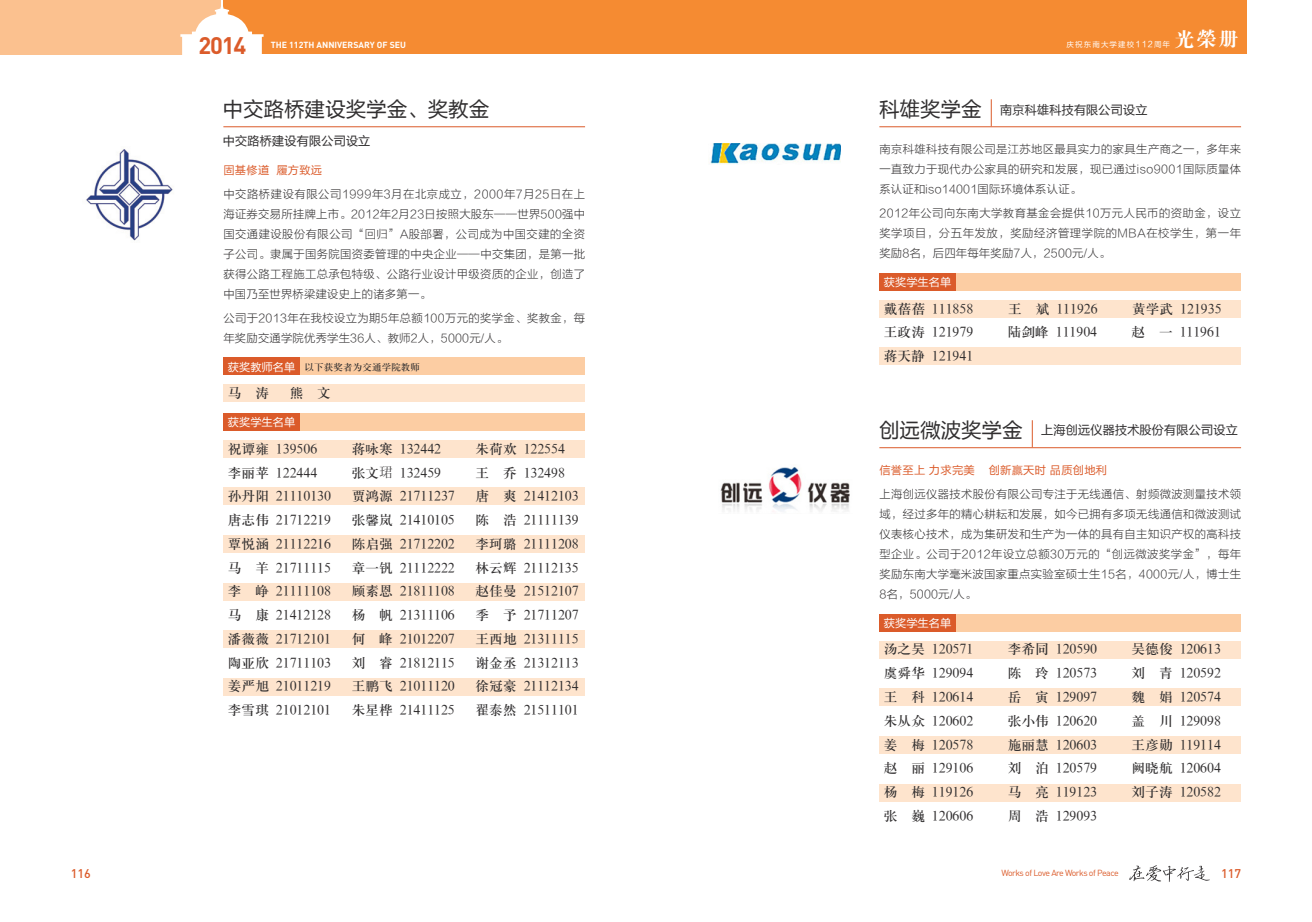
<style>
.page{position:relative;width:1312px;height:922px;background:#fff}
.page>*{position:absolute;margin:0;border:0;box-sizing:border-box;transform-origin:0 0}
.t1{font:700 23.62px "DIN Pro";color:#db5b2a}
.t2{font:20px "FZLTH GB1 4";letter-spacing:.025em;color:#312f30}
.t3{font:20px "FZDBSFW GB1 0";color:#fff}
.t4{font:13.75px "H Ya 3 gj";color:#312f30}
.t5{font:500 12.5px "DIN Pro";color:#db5b2a}
.t6{font:12px "FZLTH GB1 4";letter-spacing:.025em;color:#312f30}
.t7{font:11.25px/20px "FZLTXHJW GB1 0";letter-spacing:.035em;color:#312f30;text-align:justify}
.t8{font:11.25px "FZLTHK GBK1 0";letter-spacing:.025em;color:#db5b2a}
.t9{font:11.25px "FZLTHK GBK1 0";color:#fff}
.t10{font:9.62px "H Ya 3 gj";color:#312f30}
.t11{font:8.75px "DIN Pro";letter-spacing:-.055em;color:#db5b2a}
.t12{font:700 8.75px "DIN Pro";color:#fff}
.t13{font:7.5px "FZLTHK GBK1 0";letter-spacing:.145em;color:#fff}
.s1{font-family:"FZLTHK GBK1 0";font-size:11.25px;color:#fff}
.s2{font-family:"Sim Sun"}
.s3{font-size:8.25px}
.s4{font-size:20px}
</style>
<div class="page">
<div style="left:223px;top:0;width:1022px;height:53px;background:#f58b32"></div>
<div style="left:0;top:0;width:220px;height:55px;background:#fbc18f"></div>
<svg style="left:180px;top:7px;width:83px;height:48px"></svg>
<svg style="left:1129px;top:865px;width:80px;height:16px"></svg>
<hr style="left:223px;top:126px;width:362px;height:1px;background:#db5b2a">
<div style="left:223px;top:677px;width:362px;height:18px;background:#fee4cd"></div>
<div style="left:223px;top:413px;width:362px;height:17px;background:#fccda3"></div>
<div style="left:223px;top:440px;width:362px;height:17px;background:#fee4cd"></div>
<div style="left:223px;top:487px;width:362px;height:18px;background:#fee4cd"></div>
<div style="left:223px;top:535px;width:362px;height:17px;background:#fee4cd"></div>
<div style="left:223px;top:582px;width:362px;height:18px;background:#fee4cd"></div>
<div style="left:223px;top:630px;width:362px;height:18px;background:#fee4cd"></div>
<div style="left:223px;top:413px;width:76px;height:17px;background:#db5b2a"></div>
<div style="left:223px;top:357px;width:362px;height:18px;background:#fccda3"></div>
<div style="left:223px;top:384px;width:362px;height:18px;background:#fee4cd"></div>
<div style="left:223px;top:357px;width:76px;height:18px;background:#db5b2a"></div>
<hr style="left:879px;top:447px;width:361px;height:1px;background:#db5b2a">
<svg style="left:1031px;top:420px;width:1px;height:27px"></svg>
<div style="left:879px;top:613px;width:361px;height:18px;background:#fccda3"></div>
<div style="left:879px;top:640px;width:361px;height:18px;background:#fee4cd"></div>
<div style="left:879px;top:688px;width:361px;height:18px;background:#fee4cd"></div>
<div style="left:879px;top:736px;width:361px;height:17px;background:#fee4cd"></div>
<div style="left:879px;top:783px;width:361px;height:18px;background:#fee4cd"></div>
<div style="left:879px;top:613px;width:76px;height:18px;background:#db5b2a"></div>
<img style="left:720px;top:467px;width:130px;height:45px">
<img style="left:86px;top:149px;width:87px;height:92px">
<hr style="left:879px;top:126px;width:361px;height:1px;background:#db5b2a">
<svg style="left:990px;top:99px;width:1px;height:27px"></svg>
<img style="left:710px;top:144px;width:130px;height:20px">
<div style="left:879px;top:347px;width:361px;height:18px;background:#fee4cd"></div>
<div style="left:879px;top:272px;width:361px;height:18px;background:#fccda3"></div>
<div style="left:879px;top:300px;width:361px;height:17px;background:#fee4cd"></div>
<div style="left:879px;top:272px;width:76px;height:18px;background:#db5b2a"></div>
<h1 class="t1" style="left:198px;top:30px;width:49px">2014</h1>
<p class="t12" style="left:271px;top:38px;width:137px">THE 112TH ANNIVERSARY OF SEU</p>
<h2 class="t2" style="left:223px;top:98px;width:268px">中交路桥建设奖学金、奖教金</h2>
<p class="t6" style="left:223px;top:134px;width:149px">中交路桥建设有限公司设立</p>
<p class="t8" style="left:223px;top:164px;width:100px">固基修道 履方致远</p>
<p class="t7" style="left:223px;top:184px;width:363px">中交路桥建设有限公司1999年3月在北京成立，2000年7月25日在上海证券交易所挂牌上市。2012年2月23日按照大股东——世界500强中国交通建设股份有限公司“回归”A股部署，公司成为中国交建的全资子公司。隶属于国务院国资委管理的中央企业——中交集团，是第一批获得公路工程施工总承包特级、公路行业设计甲级资质的企业，创造了中国乃至世界桥梁建设史上的诸多第一。</p>
<p class="t7" style="left:223px;top:308px;width:363px">公司于2013年在我校设立为期5年总额100万元的奖学金、奖教金，每年奖励交通学院优秀学生36人、教师2人，5000元/人。</p>
<p class="t10" style="left:228px;top:362px;width:194px"><span class="s1">获奖教师名单</span> 以下获奖者为交通学院教师</p>
<p class="t4" style="left:228px;top:386px;width:43px">马 涛</p>
<p class="t4" style="left:290px;top:386px;width:43px">熊 文</p>
<p class="t9" style="left:228px;top:416px;width:69px">获奖学生名单</p>
<p class="t4" style="left:228px;top:441px;width:91px">祝谭雍 139506</p>
<p class="t4" style="left:351px;top:441px;width:91px">蒋咏寒 132442</p>
<p class="t4" style="left:475px;top:441px;width:91px">朱荷欢 122554</p>
<p class="t4" style="left:228px;top:465px;width:91px">李丽苹 122444</p>
<p class="t4" style="left:351px;top:465px;width:91px">张文<span class="s2">珺</span> 132459</p>
<p class="t4" style="left:475px;top:465px;width:91px">王 乔 132498</p>
<p class="t4" style="left:228px;top:489px;width:105px">孙丹阳 21110130</p>
<p class="t4" style="left:351px;top:489px;width:105px">贾鸿源 21711237</p>
<p class="t4" style="left:475px;top:489px;width:105px">唐 爽 21412103</p>
<p class="t4" style="left:228px;top:513px;width:105px">唐志伟 21712219</p>
<p class="t4" style="left:351px;top:513px;width:105px">张馨岚 21410105</p>
<p class="t4" style="left:475px;top:513px;width:105px">陈 浩 21111139</p>
<p class="t4" style="left:228px;top:536px;width:105px">覃悦涵 21112216</p>
<p class="t4" style="left:351px;top:536px;width:105px">陈启强 21712202</p>
<p class="t4" style="left:475px;top:536px;width:105px">李珂璐 21111208</p>
<p class="t4" style="left:228px;top:560px;width:105px">马 羊 21711115</p>
<p class="t4" style="left:351px;top:560px;width:105px">章一钒 21112222</p>
<p class="t4" style="left:475px;top:560px;width:105px">林云辉 21112135</p>
<p class="t4" style="left:228px;top:584px;width:105px">李 峥 21111108</p>
<p class="t4" style="left:351px;top:584px;width:105px">顾素恩 21811108</p>
<p class="t4" style="left:475px;top:584px;width:105px">赵佳曼 21512107</p>
<p class="t4" style="left:228px;top:608px;width:105px">马 康 21412128</p>
<p class="t4" style="left:351px;top:608px;width:105px">杨 帆 21311106</p>
<p class="t4" style="left:475px;top:608px;width:105px">季 予 21711207</p>
<p class="t4" style="left:228px;top:631px;width:105px">潘薇薇 21712101</p>
<p class="t4" style="left:351px;top:631px;width:105px">何 峰 21012207</p>
<p class="t4" style="left:475px;top:631px;width:105px">王西地 21311115</p>
<p class="t4" style="left:228px;top:655px;width:105px">陶亚欣 21711103</p>
<p class="t4" style="left:351px;top:655px;width:105px">刘 睿 21812115</p>
<p class="t4" style="left:475px;top:655px;width:105px">谢金丞 21312113</p>
<p class="t4" style="left:228px;top:679px;width:105px">姜严旭 21011219</p>
<p class="t4" style="left:351px;top:679px;width:105px">王鹏飞 21011120</p>
<p class="t4" style="left:475px;top:679px;width:105px">徐冠豪 21112134</p>
<p class="t4" style="left:228px;top:703px;width:105px">李雪琪 21012101</p>
<p class="t4" style="left:351px;top:703px;width:105px">朱星桦 21411125</p>
<p class="t4" style="left:475px;top:703px;width:105px">翟泰然 21511101</p>
<h2 class="t3" style="left:1174px;top:28px;width:66px">光荣册</h2>
<p class="t13" style="left:1066px;top:40px;width:105px">庆祝东南大学建校<span class="s3">112</span>周年</p>
<p class="t6" style="left:879px;top:103px;width:269px"><span class="s4">科雄奖学金</span> 南京科雄科技有限公司设立</p>
<p class="t7" style="left:879px;top:140px;width:363px">南京科雄科技有限公司是江苏地区最具实力的家具生产商之一，多年来一直致力于现代办公家具的研究和发展，现已通过iso9001国际质量体系认证和iso14001国际环境体系认证。</p>
<p class="t7" style="left:879px;top:203px;width:363px">2012年公司向东南大学教育基金会提供10万元人民币的资助金，设立奖学项目，分五年发放，奖励经济管理学院的MBA在校学生，第一年奖励8名，后四年每年奖励7人，2500元/人。</p>
<p class="t9" style="left:883px;top:276px;width:69px">获奖学生名单</p>
<p class="t4" style="left:883px;top:301px;width:91px">戴蓓蓓 111858</p>
<p class="t4" style="left:1008px;top:301px;width:91px">王 斌 111926</p>
<p class="t4" style="left:1131px;top:301px;width:91px">黄学武 121935</p>
<p class="t4" style="left:883px;top:325px;width:91px">王政涛 121979</p>
<p class="t4" style="left:1007px;top:325px;width:91px">陆剑峰 111904</p>
<p class="t4" style="left:1131px;top:325px;width:91px">赵 一 111961</p>
<p class="t4" style="left:883px;top:349px;width:91px">蒋天静 121941</p>
<p class="t6" style="left:879px;top:423px;width:360px"><span class="s4">创远微波奖学金</span> 上海创远仪器技术股份有限公司设立</p>
<p class="t8" style="left:879px;top:464px;width:229px">信誉至上力求完美 创新赢天时品质创地利</p>
<p class="t7" style="left:879px;top:484px;width:363px">上海创远仪器技术股份有限公司专注于无线通信、射频微波测量技术领域，经过多年的精心耕耘和发展，如今已拥有多项无线通信和微波测试仪表核心技术，成为集研发和生产为一体的具有自主知识产权的高科技型企业。公司于2012年设立总额30万元的“创远微波奖学金”，每年奖励东南大学毫米波国家重点实验室硕士生15名，4000元/人，博士生8名，5000元/人。</p>
<p class="t9" style="left:883px;top:616px;width:69px">获奖学生名单</p>
<p class="t4" style="left:883px;top:642px;width:91px">汤之昊 120571</p>
<p class="t4" style="left:1007px;top:642px;width:91px">李希同 120590</p>
<p class="t4" style="left:1131px;top:642px;width:91px">吴德俊 120613</p>
<p class="t4" style="left:883px;top:666px;width:91px">虞舜华 129094</p>
<p class="t4" style="left:1007px;top:666px;width:91px">陈 玲 120573</p>
<p class="t4" style="left:1131px;top:666px;width:91px">刘 青 120592</p>
<p class="t4" style="left:883px;top:689px;width:91px">王 科 120614</p>
<p class="t4" style="left:1007px;top:689px;width:91px">岳 寅 129097</p>
<p class="t4" style="left:1131px;top:689px;width:91px">魏 娟 120574</p>
<p class="t4" style="left:883px;top:713px;width:91px">朱从众 120602</p>
<p class="t4" style="left:1007px;top:713px;width:91px">张小伟 120620</p>
<p class="t4" style="left:1131px;top:713px;width:91px">盖 川 129098</p>
<p class="t4" style="left:883px;top:737px;width:91px">姜 梅 120578</p>
<p class="t4" style="left:1007px;top:737px;width:91px">施丽慧 120603</p>
<p class="t4" style="left:1131px;top:737px;width:91px">王彦勋 119114</p>
<p class="t4" style="left:883px;top:761px;width:91px">赵 丽 129106</p>
<p class="t4" style="left:1007px;top:761px;width:91px">刘 泊 120579</p>
<p class="t4" style="left:1131px;top:761px;width:91px">阙晓航 120604</p>
<p class="t4" style="left:883px;top:784px;width:91px">杨 梅 119126</p>
<p class="t4" style="left:1007px;top:784px;width:91px">马 亮 119123</p>
<p class="t4" style="left:1131px;top:784px;width:91px">刘子涛 120582</p>
<p class="t4" style="left:883px;top:808px;width:91px">张 巍 120606</p>
<p class="t4" style="left:1007px;top:808px;width:91px">周 浩 129093</p>
<p class="t5" style="left:71px;top:864px;width:21px">116</p>
<p class="t5" style="left:1220px;top:864px;width:21px">117</p>
<p class="t11" style="left:1001px;top:866px;width:119px">Works of Love Are Works of Peace</p>
</div>
